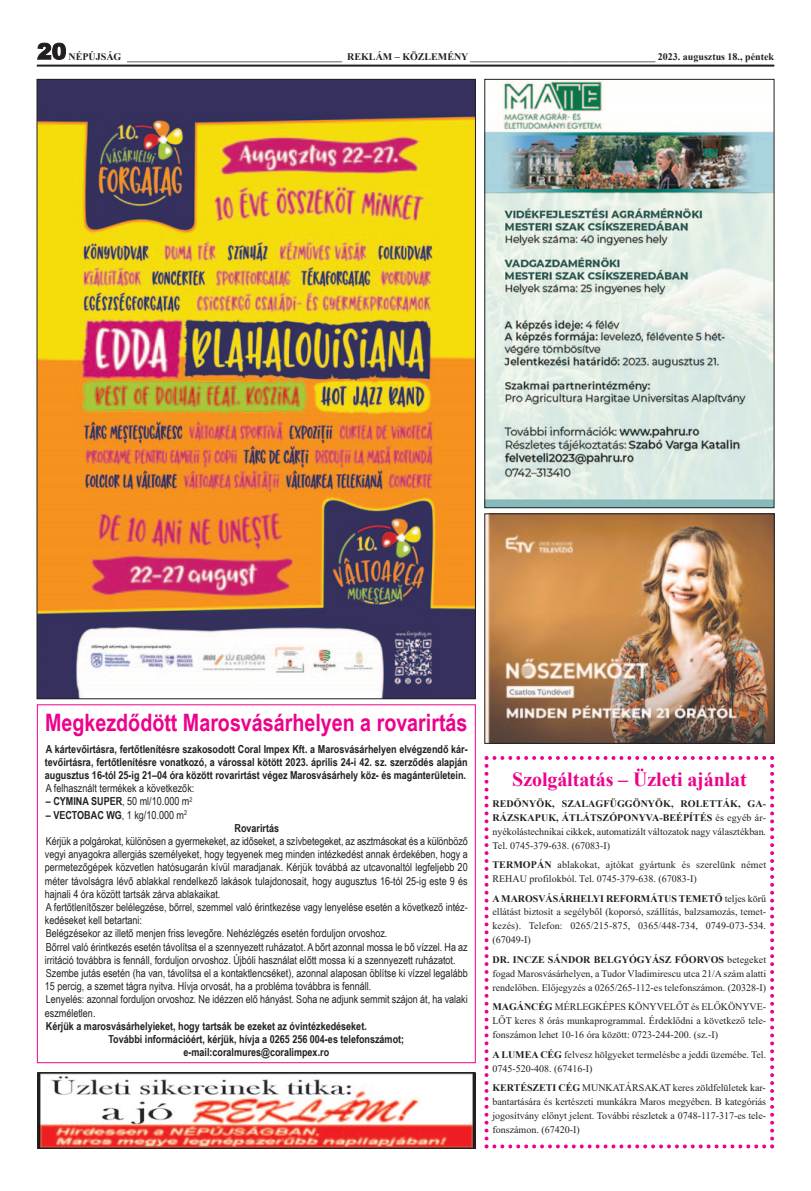
<style>
.page{position:relative;width:811px;height:1191px;background:#fff}
.page>*{position:absolute;margin:0;border:0;box-sizing:border-box;transform-origin:0 0}
.t1{font:700 24px "Arial Narrow";color:#ed028c}
.t2{font:700 20px "Times New Roman";letter-spacing:-.005em;color:#ed028c}
.t3{font:11px/13.2px "Arial Narrow";color:#231f20}
.t4{font:700 11px/13.2px "Arial Narrow";color:#231f20;text-align:justify}
.t5{font:10px/13.9px "Times New Roman";color:#231f20;text-align:justify}
.t6{font:700 10px "Times New Roman";color:#231f20}
.s1{font-family:"Arial";font-weight:900;font-size:22px}
.s2{font-weight:700}
</style>
<div class="page">
<img style="left:37px;top:1072px;width:438px;height:76px">
<img style="left:486px;top:515px;width:286px;height:226px">
<div style="left:484px;top:513px;width:290px;height:230px;border:1px solid #231f20"></div>
<hr style="left:37px;top:65px;width:737px;height:2px;background:#231f20">
<img style="left:486px;top:81px;width:286px;height:425px">
<div style="left:484px;top:79px;width:290px;height:429px;border:1px solid #231f20"></div>
<div style="left:37px;top:704px;width:439px;height:359px;border:1px solid #ed028c"></div>
<img style="left:39px;top:81px;width:435px;height:616px">
<svg style="left:484px;top:756px;width:290px;height:392px"></svg>
<p class="t6" style="left:37px;top:51px;width:738px"><span class="s1">20</span> NÉPÚJSÁG ___________________________________________ REKLÁM – KÖZLEMÉNY _____________________________________ 2023. augusztus 18., péntek</p>
<p class="t1" style="left:45px;top:708px;width:424px">Megkezdődött Marosvásárhelyen a rovarirtás</p>
<p class="t4" style="left:45px;top:742px;width:424px">A kártevőirtásra, fertőtlenítésre szakosodott Coral Impex Kft. a Marosvásárhelyen elvégzendő kár&shy;tevőirtásra, fertőtlenítésre vonatkozó, a várossal kötött 2023. április 24-i 42. sz. szerződés alapján augusztus 16-tól 25-ig 21–04 óra között rovarirtást végez Marosvásárhely köz- és magánterületein.</p>
<p class="t3" style="left:46px;top:781px;width:150px">A felhasznált termékek a következők:</p>
<p class="t3" style="left:46px;top:794px;width:148px"><span class="s2">– CYMINA SUPER</span>, 50 ml/10.000 m<sup>2</sup></p>
<p class="t3" style="left:46px;top:808px;width:143px"><span class="s2">– VECTOBAC WG</span>, 1 kg/10.000 m<sup>2</sup></p>
<p class="t4" style="left:234px;top:821px;width:46px">Rovarirtás</p>
<p class="t3" style="left:45px;top:834px;width:424px;text-align:justify">Kérjük a polgárokat, különösen a gyermekeket, az időseket, a szívbetegeket, az asztmásokat és a különböző vegyi anyagokra allergiás személyeket, hogy tegyenek meg minden intézkedést annak érdekében, hogy a permetezőgépek közvetlen hatósugarán kívül maradjanak. Kérjük továbbá az utcavonaltól legfeljebb 20 méter távolságra lévő ablakkal rendelkező lakások tulajdonosait, hogy augusztus 16-tól 25-ig este 9 és hajnali 4 óra között tartsák zárva ablakaikat.</p>
<p class="t3" style="left:45px;top:900px;width:424px">A fertőtlenítőszer belélegzése, bőrrel, szemmel való érintkezése vagy lenyelése esetén a következő intéz&shy;kedéseket kell betartani:</p>
<p class="t3" style="left:46px;top:926px;width:343px">Belégzésekor az illető menjen friss levegőre. Nehézlégzés esetén forduljon orvoshoz.</p>
<p class="t3" style="left:45px;top:940px;width:424px">Bőrrel való érintkezés esetén távolítsa el a szennyezett ruházatot. A bőrt azonnal mossa le bő vízzel. Ha az irritáció továbbra is fennáll, forduljon orvoshoz. Újbóli használat előtt mossa ki a szennyezett ruházatot.</p>
<p class="t3" style="left:45px;top:966px;width:424px">Szembe jutás esetén (ha van, távolítsa el a kontaktlencséket), azonnal alaposan öblítse ki vízzel legalább<br>15 percig, a szemet tágra nyitva. Hívja orvosát, ha a probléma továbbra is fennáll.</p>
<p class="t3" style="left:45px;top:992px;width:424px">Lenyelés: azonnal forduljon orvoshoz. Ne idézzen elő hányást. Soha ne adjunk semmit szájon át, ha valaki eszméletlen.</p>
<p class="t4" style="left:46px;top:1019px;width:322px">Kérjük a marosvásárhelyieket, hogy tartsák be ezeket az óvintézkedéseket.</p>
<p class="t4" style="left:108px;top:1032px;width:297px;text-align:center">További információért, kérjük, hívja a 0265 256 004-es telefonszámot; e-mail:coralmures@coralimpex.ro</p>
<p class="t2" style="left:512px;top:768px;width:236px">Szolgáltatás – Üzleti ajánlat</p>
<p class="t5" style="left:492px;top:796px;width:275px"><span class="s2">REDŐNYÖK, SZALAGFÜGGÖNYÖK, ROLETTÁK, GA-RÁZSKAPUK, ÁTLÁTSZÓPONYVA-BEÉPÍTÉS</span> és egyéb ár&shy;nyékolástechnikai cikkek, automatizált változatok nagy választékban.<br>Tel. 0745-379-638. (67083-I)</p>
<p class="t5" style="left:492px;top:857px;width:275px"><span class="s2">TERMOPÁN</span> ablakokat, ajtókat gyártunk és szerelünk német<br>REHAU profilokból. Tel. 0745-379-638. (67083-I)</p>
<p class="t5" style="left:492px;top:891px;width:275px"><span class="s2">A MAROSVÁSÁRHELYI REFORMÁTUS TEMETŐ</span> teljes körű ellátást biztosít a segélyből (koporsó, szállítás, balzsamozás, temet&shy;kezés). Telefon: 0265/215-875, 0365/448-734, 0749-073-534. (67049-I)</p>
<p class="t5" style="left:492px;top:952px;width:275px"><span class="s2">DR. INCZE SÁNDOR BELGYÓGYÁSZ FŐORVOS</span> betegeket fogad Marosvásárhelyen, a Tudor Vladimirescu utca 21/A szám alatti rendelőben. Előjegyzés a 0265/265-112-es telefonszámon. (20328-I)</p>
<p class="t5" style="left:492px;top:1000px;width:275px"><span class="s2">MAGÁNCÉG</span> MÉRLEGKÉPES KÖNYVELŐT és ELŐKÖNYVE-LŐT keres 8 órás munkaprogrammal. Érdeklődni a következő tele&shy;fonszámon lehet 10-16 óra között: 0723-244-200. (sz.-I)</p>
<p class="t5" style="left:492px;top:1047px;width:275px"><span class="s2">A LUMEA CÉG</span> felvesz hölgyeket termelésbe a jeddi üzemébe. Tel.<br>0745-520-408. (67416-I)</p>
<p class="t5" style="left:492px;top:1080px;width:275px"><span class="s2">KERTÉSZETI CÉG</span> MUNKATÁRSAKAT keres zöldfelületek kar&shy;bantartására és kertészeti munkákra Maros megyében. B kategóriás jogosítvány előnyt jelent. További részletek a 0748-117-317-es tele&shy;fonszámon. (67420-I)</p>
</div>
